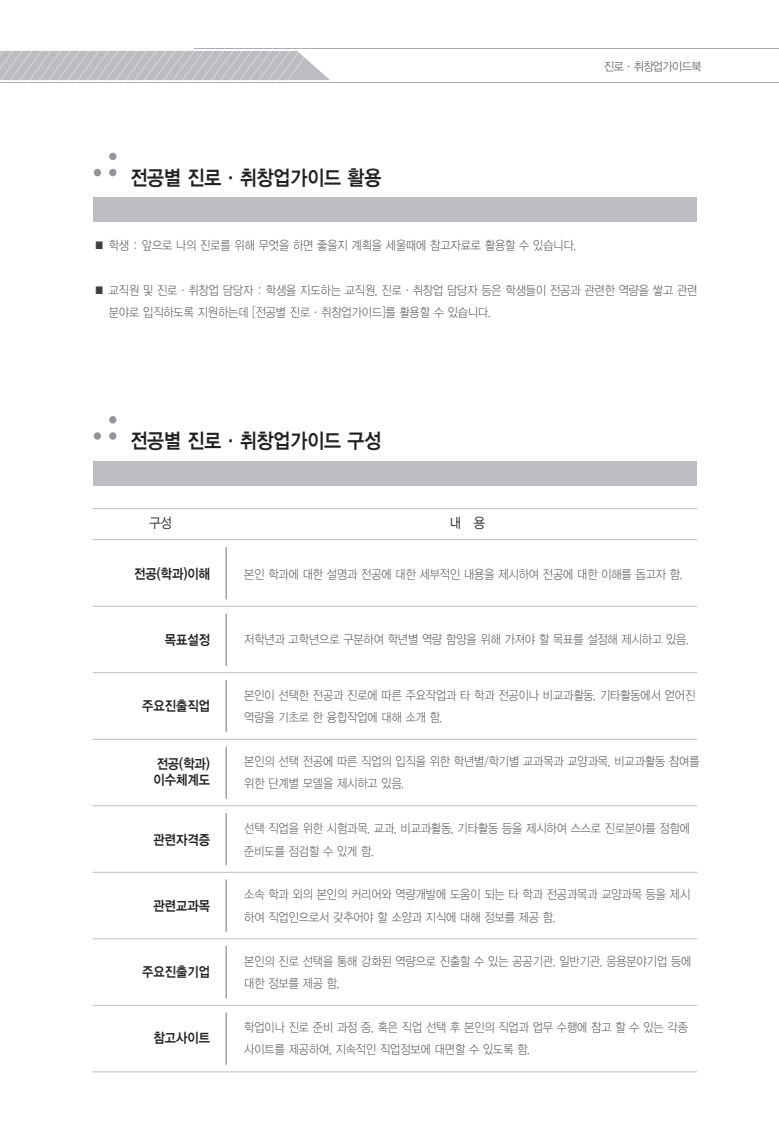
<style>
.page{position:relative;width:779px;height:1132px;background:#fff}
.page>*{position:absolute;margin:0;border:0;box-sizing:border-box;transform-origin:0 0}
.t1{font:20.7px "YDIYGO340";color:#231f20;scale:.88 1}
.t2{font:13.8px/15.8px "YDIYGO340";color:#231f20;scale:.88 1}
.t3{font:13.8px "YDIYGO320";color:#231f20;scale:.88 1}
.t4{font:12.45px/22.4px "YDIYGO310";color:#3e3e3f;scale:.88 1}
.t5{font:11.85px "YDIYGO320";letter-spacing:-.05em;color:#6c6d70;scale:.93 1}
</style>
<div class="page">
<div style="left:94px;top:198px;width:602px;height:24px;background:#bcbdc0"></div>
<div style="left:94px;top:169px;width:7px;height:7px;background:#939598;border-radius:50%"></div>
<div style="left:109px;top:169px;width:7px;height:7px;background:#939598;border-radius:50%"></div>
<div style="left:109px;top:153px;width:7px;height:7px;background:#939598;border-radius:50%"></div>
<div style="left:94px;top:461px;width:602px;height:24px;background:#bcbdc0"></div>
<div style="left:94px;top:432px;width:7px;height:7px;background:#939598;border-radius:50%"></div>
<div style="left:109px;top:432px;width:7px;height:7px;background:#939598;border-radius:50%"></div>
<div style="left:109px;top:416px;width:7px;height:7px;background:#939598;border-radius:50%"></div>
<hr style="left:195px;top:48px;width:583px;height:1px;background:#a8a9ad">
<hr style="left:0;top:82px;width:778px;height:1px;background:#a8a9ad">
<svg style="left:0;top:48px;width:330px;height:35px"></svg>
<hr style="left:93px;top:508px;width:603px;height:1px;background:#bcbdc0">
<hr style="left:93px;top:539px;width:603px;height:1px;background:#bcbdc0">
<hr style="left:93px;top:605px;width:603px;height:1px;background:#bcbdc0">
<hr style="left:93px;top:672px;width:603px;height:1px;background:#bcbdc0">
<hr style="left:93px;top:738px;width:603px;height:1px;background:#bcbdc0">
<hr style="left:93px;top:805px;width:603px;height:1px;background:#bcbdc0">
<hr style="left:93px;top:871px;width:603px;height:1px;background:#bcbdc0">
<hr style="left:93px;top:938px;width:603px;height:1px;background:#bcbdc0">
<hr style="left:93px;top:1004px;width:603px;height:1px;background:#bcbdc0">
<hr style="left:93px;top:1071px;width:603px;height:1px;background:#bcbdc0">
<hr style="left:225px;top:547px;width:2px;height:52px;background:#939598">
<hr style="left:225px;top:613px;width:2px;height:52px;background:#939598">
<hr style="left:225px;top:680px;width:2px;height:52px;background:#939598">
<hr style="left:225px;top:746px;width:2px;height:52px;background:#939598">
<hr style="left:225px;top:812px;width:2px;height:53px;background:#939598">
<hr style="left:225px;top:879px;width:2px;height:52px;background:#939598">
<hr style="left:225px;top:945px;width:2px;height:52px;background:#939598">
<hr style="left:225px;top:1012px;width:2px;height:52px;background:#939598">
<h1 class="t1" style="left:130px;top:165px;width:287px">전공별 진로·취창업가이드 활용</h1>
<p class="t5" style="left:603px;top:59px;width:106px">진로·취창업가이드북</p>
<p class="t4" style="left:94px;top:234px;width:549px">■ 학생 : 앞으로 나의 진로를 위해 무엇을 하면 좋을지 계획을 세울때에 참고자료로 활용할 수 있습니다.</p>
<p class="t4" style="left:109px;top:279px;width:670px;text-indent:-15px">■ 교직원 및 진로·취창업 담당자 : 학생을 지도하는 교직원, 진로·취창업 담당자 등은 학생들이 전공과 관련한 역량을 쌓고 관련 분야로 입직하도록 지원하는데 [전공별 진로·취창업가이드]를 활용할 수 있습니다.</p>
<h1 class="t1" style="left:130px;top:429px;width:287px">전공별 진로·취창업가이드 구성</h1>
<p class="t3" style="left:149px;top:515px;width:27px">구성</p>
<p class="t3" style="left:449px;top:515px;width:42px">내 용</p>
<p class="t2" style="left:134px;top:566px;width:88px">전공(학과)이해</p>
<p class="t2" style="left:165px;top:631px;width:53px">목표설정</p>
<p class="t2" style="left:142px;top:698px;width:78px">주요진출직업</p>
<p class="t2" style="left:153px;top:756px;width:65px">전공(학과) 이수체계도</p>
<p class="t2" style="left:153px;top:831px;width:65px">관련자격증</p>
<p class="t2" style="left:153px;top:897px;width:65px">관련교과목</p>
<p class="t2" style="left:142px;top:963px;width:78px">주요진출기업</p>
<p class="t2" style="left:153px;top:1029px;width:65px">참고사이트</p>
<p class="t4" style="left:244px;top:563px;width:499px">본인 학과에 대한 설명과 전공에 대한 세부적인 내용을 제시하여 전공에 대한 이해를 돕고자 함.</p>
<p class="t4" style="left:244px;top:628px;width:506px">저학년과 고학년으로 구분하여 학년별 역량 함양을 위해 가져야 할 목표를 설정해 제시하고 있음.</p>
<p class="t4" style="left:244px;top:683px;width:513px">본인이 선택한 전공과 진로에 따른 주요작업과 타 학과 전공이나 비교과활동, 기타활동에서 얻어진 역량을 기초로 한 융합작업에 대해 소개 함.</p>
<p class="t4" style="left:244px;top:749px;width:518px">본인의 선택 전공에 따른 직업의 입직을 위한 학년별/학기별 교과목과 교양과목, 비교과활동 참여를 위한 단계별 모델을 제시하고 있음.</p>
<p class="t4" style="left:244px;top:817px;width:507px">선택 직업을 위한 시험과목, 교과, 비교과활동, 기타활동 등을 제시하여 스스로 진로분야를 정함에 준비도를 점검할 수 있게 함.</p>
<p class="t4" style="left:244px;top:883px;width:508px">소속 학과 외의 본인의 커리어와 역량개발에 도움이 되는 타 학과 전공과목과 교양과목 등을 제시 하여 직업인으로서 갖추어야 할 소양과 지식에 대해 정보를 제공 함.</p>
<p class="t4" style="left:244px;top:949px;width:509px">본인의 진로 선택을 통해 강화된 역량으로 진출할 수 있는 공공기관, 일반기관, 응용분야기업 등에 대한 정보를 제공 함.</p>
<p class="t4" style="left:244px;top:1015px;width:505px">학업이나 진로 준비 과정 중, 혹은 직업 선택 후 본인의 직업과 업무 수행에 참고 할 수 있는 각종 사이트를 제공하여, 지속적인 직업정보에 대면할 수 있도록 함.</p>
</div>
